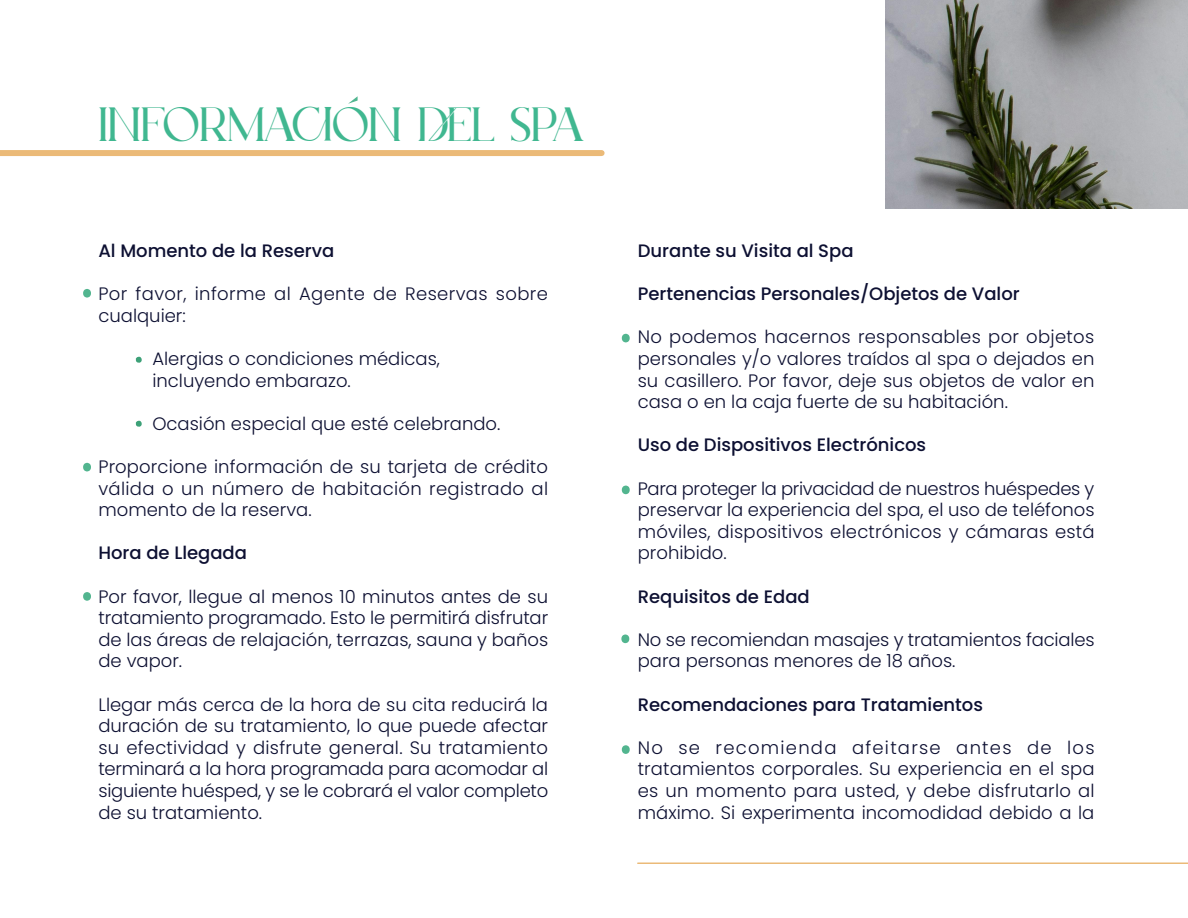
<style>
.page{position:relative;width:1188px;height:918px;background:#fff}
.page>*{position:absolute;margin:0;border:0;box-sizing:border-box;transform-origin:0 0}
.t1{font:48px "BODAR Regular";color:#40b790}
.t2{font:300 18px/21.6px "Poppins";color:#0d1032;text-align:justify}
.t3{font:500 18px "Poppins";color:#0d1032}
.t4{font:300 18px/21.6px "Poppins";letter-spacing:.02em;color:#0d1032}
</style>
<div class="page">
<img style="left:886px;top:0;width:302px;height:209px">
<div style="left:0;top:150px;width:602px;height:6px;background:#ebba78"></div>
<hr style="left:638px;top:862px;width:550px;height:2px;background:#ebba78">
<svg style="left:348px;top:96px;width:10px;height:8px"></svg>
<svg style="left:83px;top:289px;width:8px;height:9px"></svg>
<svg style="left:83px;top:463px;width:8px;height:9px"></svg>
<svg style="left:83px;top:592px;width:8px;height:9px"></svg>
<svg style="left:622px;top:334px;width:8px;height:8px"></svg>
<svg style="left:622px;top:486px;width:8px;height:8px"></svg>
<svg style="left:621px;top:634px;width:8px;height:9px"></svg>
<svg style="left:622px;top:745px;width:8px;height:9px"></svg>
<svg style="left:136px;top:421px;width:6px;height:6px"></svg>
<svg style="left:136px;top:357px;width:6px;height:6px"></svg>
<p class="t1" style="left:98px;top:98px;width:486px">INFORMACIÓN DEL SPA</p>
<p class="t3" style="left:98px;top:240px;width:237px">Al Momento de la Reserva</p>
<p class="t4" style="left:98px;top:283px;width:451px">Por favor, informe al Agente de Reservas sobre cualquier:</p>
<p class="t2" style="left:152px;top:348px;width:289px">Alergias o condiciones médicas,</p>
<p class="t2" style="left:152px;top:370px;width:200px">incluyendo embarazo.</p>
<p class="t2" style="left:152px;top:413px;width:349px">Ocasión especial que esté celebrando.</p>
<p class="t2" style="left:98px;top:456px;width:451px">Proporcione información de su tarjeta de crédito válida o un número de habitación registrado al momento de la reserva.</p>
<p class="t3" style="left:98px;top:543px;width:150px">Hora de Llegada</p>
<p class="t2" style="left:98px;top:586px;width:451px">Por favor, llegue al menos 10 minutos antes de su tratamiento programado. Esto le permitirá disfrutar de las áreas de relajación, terrazas, sauna y baños de vapor.</p>
<p class="t2" style="left:98px;top:694px;width:451px">Llegar más cerca de la hora de su cita reducirá la duración de su tratamiento, lo que puede afectar su efectividad y disfrute general. Su tratamiento terminará a la hora programada para acomodar al siguiente huésped, y se le cobrará el valor completo de su tratamiento.</p>
<p class="t3" style="left:638px;top:240px;width:217px">Durante su Visita al Spa</p>
<p class="t3" style="left:638px;top:283px;width:383px">Pertenencias Personales/Objetos de Valor</p>
<p class="t2" style="left:638px;top:326px;width:458px">No podemos hacernos responsables por objetos personales y/o valores traídos al spa o dejados en su casillero. Por favor, deje sus objetos de valor en casa o en la caja fuerte de su habitación.</p>
<p class="t3" style="left:638px;top:435px;width:290px">Uso de Dispositivos Electrónicos</p>
<p class="t2" style="left:638px;top:478px;width:458px">Para proteger la privacidad de nuestros huéspedes y preservar la experiencia del spa, el uso de teléfonos móviles, dispositivos electrónicos y cámaras está prohibido.</p>
<p class="t3" style="left:638px;top:586px;width:173px">Requisitos de Edad</p>
<p class="t2" style="left:638px;top:629px;width:458px">No se recomiendan masajes y tratamientos faciales para personas menores de 18 años.</p>
<p class="t3" style="left:638px;top:694px;width:347px">Recomendaciones para Tratamientos</p>
<p class="t2" style="left:638px;top:737px;width:458px">No se recomienda afeitarse antes de los tratamientos corporales. Su experiencia en el spa es un momento para usted, y debe disfrutarlo al máximo. Si experimenta incomodidad debido a la</p>
</div>
